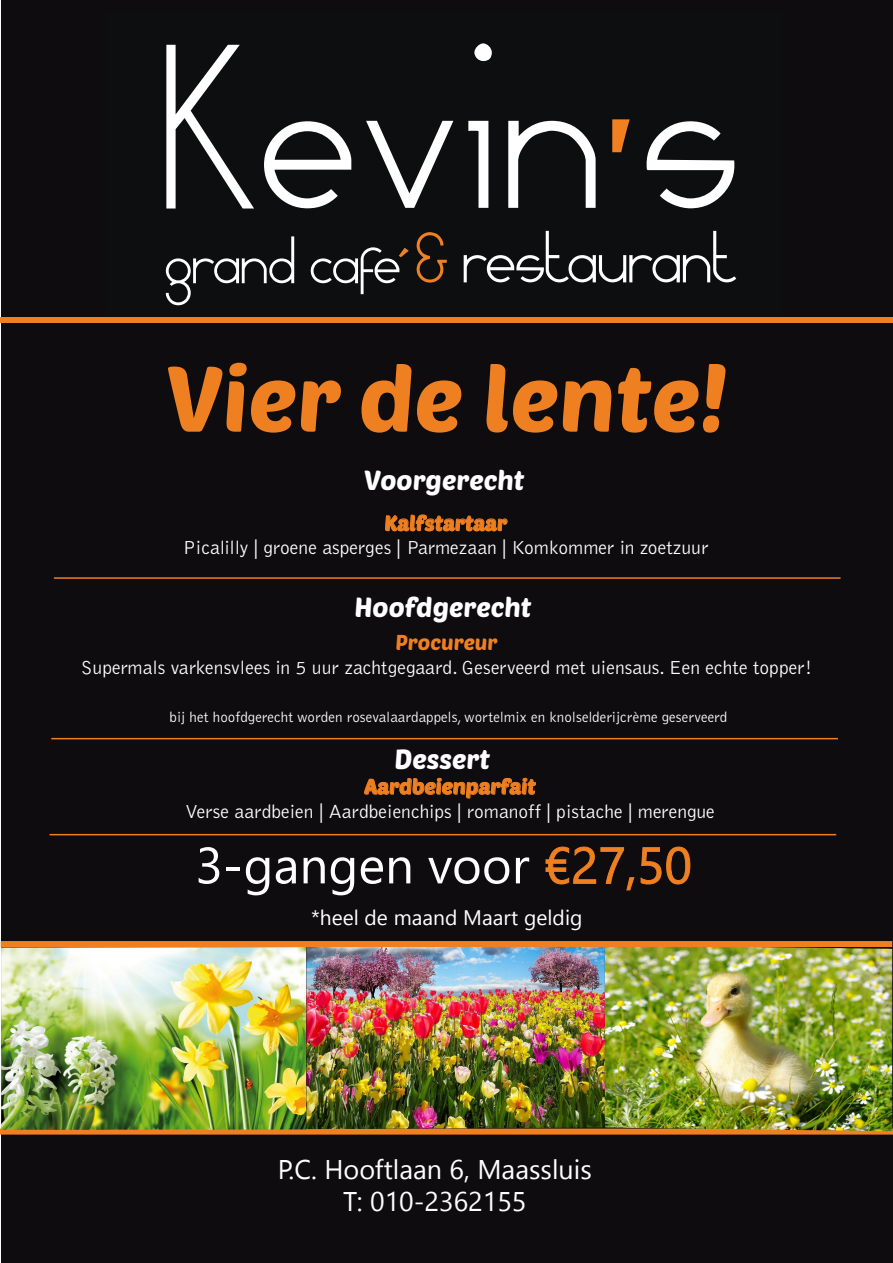
<style>
.page{position:relative;width:893px;height:1263px;background:#fff}
.page>*{position:absolute;margin:0;border:0;box-sizing:border-box;transform-origin:0 0}
.t1{font:241.8px "Mamma Gamma";color:#fff}
.t2{font:209.55px "Caviar Dreams";color:#fff}
.t3{font:91.5px "Poetsen One";color:#ef8022}
.t4{font:75.75px "Mamma Gamma";color:#fff}
.t5{font:68.85px "Mamma Gamma";color:#fdfdfd}
.t6{font:51px "Segoe UI Historic";color:#fff}
.t7{font:27px "Segoe UI Historic";color:#fff}
.t8{font:27px "Poetsen One";color:#fff}
.t9{font:21px "Poetsen One";color:#ef8022}
.t10{font:21px "Segoe UI Historic";color:#fff}
.t11{font:300 19.5px "Bell Gothic Std";color:#fff}
.t12{font:300 15px "Bell Gothic Std";color:#fff}
.s1{color:#f08022}
.s2{font-size:68.85px}
.s3{font-size:74.1px;color:#f08022}
.s4{color:#ef8022}
</style>
<div class="page">
<div style="left:1px;top:0;width:891px;height:1263px;background:#0e0c0f"></div>
<svg style="left:364px;top:777px;width:172px;height:22px"></svg>
<hr style="left:51px;top:738px;width:787px;height:1px;background:#ef8022">
<hr style="left:50px;top:834px;width:786px;height:1px;background:#ef8022">
<div style="left:0;top:317px;width:893px;height:6px;background:#ef8022"></div>
<svg style="left:545px;top:846px;width:146px;height:45px"></svg>
<svg style="left:385px;top:514px;width:123px;height:18px"></svg>
<hr style="left:54px;top:577px;width:787px;height:2px;background:#ef8022">
<div style="left:0;top:1128px;width:893px;height:6px;background:#ef8022"></div>
<img style="left:1px;top:947px;width:305px;height:183px">
<img style="left:306px;top:947px;width:299px;height:182px">
<img style="left:605px;top:947px;width:287px;height:184px">
<div style="left:1px;top:941px;width:891px;height:6px;background:#ef8022"></div>
<p class="t1" style="left:264px;top:37px;width:478px">evin<span class="s1">'</span>s</p>
<p class="t4" style="left:166px;top:229px;width:572px"><span class="s2">grand ca e</span> <span class="s3">&amp;</span> restaurant</p>
<p class="t2" style="left:151px;top:3px;width:114px">K</p>
<p class="t5" style="left:361px;top:224px;width:23px">f</p>
<p class="t3" style="left:166px;top:340px;width:563px">Vier de lente!</p>
<p class="t8" style="left:364px;top:463px;width:162px">Voorgerecht</p>
<p class="t9" style="left:384px;top:510px;width:124px">Kalfstartaar</p>
<p class="t11" style="left:183px;top:537px;width:527px">Picalilly | groene asperges | Parmezaan | Komkommer in zoetzuur</p>
<p class="t8" style="left:354px;top:590px;width:179px">Hoofdgerecht</p>
<p class="t9" style="left:395px;top:629px;width:104px">Procureur</p>
<p class="t11" style="left:81px;top:657px;width:733px">Supermals varkensvlees in 5 uur zachtgegaard. Geserveerd met uiensaus. Een echte topper!</p>
<p class="t12" style="left:170px;top:709px;width:559px">bij het hoofdgerecht worden rosevalaardappels, wortelmix en knolselderijcrème geserveerd</p>
<p class="t8" style="left:394px;top:742px;width:97px">Dessert</p>
<p class="t9" style="left:364px;top:773px;width:173px">Aardbeienparfait</p>
<p class="t11" style="left:185px;top:801px;width:531px">Verse aardbeien | Aardbeienchips | romanoff | pistache | merengue</p>
<p class="t6" style="left:196px;top:836px;width:498px">3-gangen voor <span class="s4">€27,50</span></p>
<p class="t10" style="left:311px;top:905px;width:273px">*heel de maand Maart geldig</p>
<p class="t7" style="left:278px;top:1154px;width:315px">P.C. Hooftlaan 6, Maassluis</p>
<p class="t7" style="left:343px;top:1186px;width:185px">T: 010-2362155</p>
</div>
